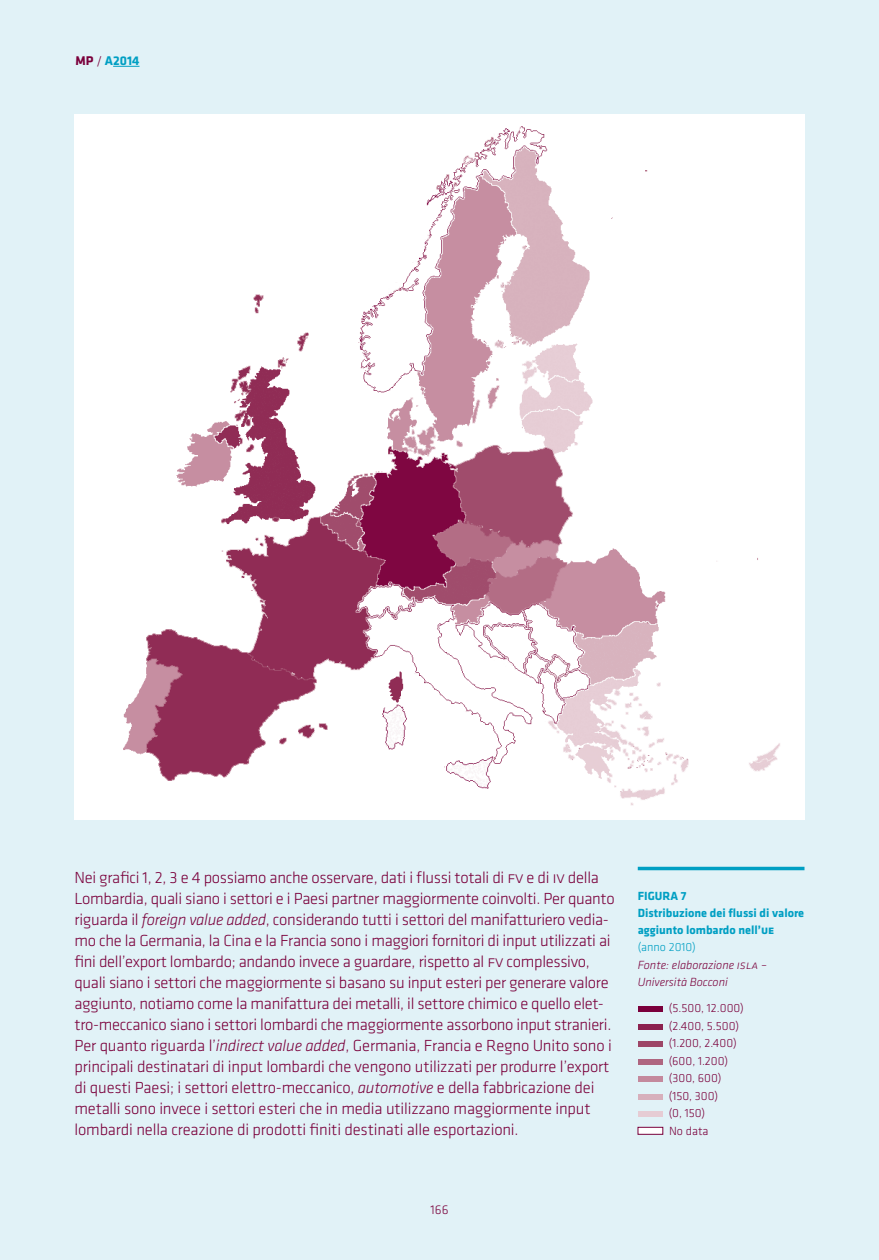
<style>
.page{position:relative;width:879px;height:1260px;background:#fff}
.page>*{position:absolute;margin:0;border:0;box-sizing:border-box;transform-origin:0 0}
.t1{font:300 16.62px/21px "Klavika";letter-spacing:-.02em;color:#7a003b}
.t2{font:700 13.12px "Klavika";color:#009fc3}
.t3{font:300 13.12px "Klavika";color:#7a003b}
.t4{font:300 12.25px/17.5px "Klavika";color:#7a003b}
.t5{font:700 12.25px/17.2px "Klavika";color:#009fc3}
.t6{font:italic 300 12.25px/17.2px "Klavika";color:#7a003b}
.t7{font:300 12.25px "Klavika";color:#009fc3}
.s1{color:#7a003b}
.s2{font-weight:300;color:#7a003b}
.s3{font-style:italic}
</style>
<div class="page">
<div style="left:0;top:0;width:878px;height:1260px;background:#e1f2f7"></div>
<img style="left:74px;top:114px;width:730px;height:705px">
<hr style="left:637px;top:867px;width:167px;height:3px;background:#009fc3">
<div style="left:637px;top:1007px;width:25px;height:5px;background:#7a003b"></div>
<div style="left:637px;top:1024px;width:25px;height:6px;background:#8b224f"></div>
<div style="left:637px;top:1042px;width:25px;height:5px;background:#9d4667"></div>
<div style="left:637px;top:1059px;width:25px;height:6px;background:#af6680"></div>
<div style="left:637px;top:1077px;width:25px;height:5px;background:#c4899d"></div>
<div style="left:637px;top:1094px;width:25px;height:6px;background:#d7b0bc"></div>
<div style="left:637px;top:1112px;width:25px;height:5px;background:#e6ccd4"></div>
<div style="left:637px;top:1127px;width:25px;height:7px;background:#fff"></div>
<div style="left:637px;top:1127px;width:25px;height:8px;border:1px solid #7a003b"></div>
<svg style="left:113px;top:66px;width:26px;height:1px"></svg>
<p class="t2" style="left:76px;top:55px;width:65px"><span class="s1">MP</span> <span class="s2">/</span> A2014</p>
<p class="t1" style="left:74px;top:869px;width:541px">Nei grafici 1, 2, 3 e 4 possiamo anche osservare, dati i flussi totali di fv e di iv della Lombardia, quali siano i settori e i Paesi partner maggiormente coinvolti. Per quanto riguarda il <span class="s3">foreign value added</span>, considerando tutti i settori del manifatturiero vedia&shy;mo che la Germania, la Cina e la Francia sono i maggiori fornitori di input utilizzati ai fini dell’export lombardo; andando invece a guardare, rispetto al fv complessivo, quali siano i settori che maggiormente si basano su input esteri per generare valore aggiunto, notiamo come la manifattura dei metalli, il settore chimico e quello elet&shy;tro-meccanico siano i settori lombardi che maggiormente assorbono input stranieri.<br>Per quanto riguarda l’<span class="s3">indirect value added</span>, Germania, Francia e Regno Unito sono i principali destinatari di input lombardi che vengono utilizzati per produrre l’export di questi Paesi; i settori elettro-meccanico, <span class="s3">automotive</span> e della fabbricazione dei metalli sono invece i settori esteri che in media utilizzano maggiormente input lombardi nella creazione di prodotti finiti destinati alle esportazioni.</p>
<p class="t5" style="left:637px;top:889px;width:168px">FIGURA 7<br>Distribuzione dei flussi di valore aggiunto lombardo nell’ue</p>
<p class="t7" style="left:637px;top:943px;width:60px">(anno 2010)</p>
<p class="t6" style="left:637px;top:957px;width:131px">Fonte: elaborazione isla –<br>Università Bocconi</p>
<p class="t4" style="left:668px;top:1000px;width:77px">(5.500, 12.000) (2.400, 5.500) (1.200, 2.400) (600, 1.200) (300, 600) (150, 300)<br>(0, 150)<br>No data</p>
<p class="t3" style="left:430px;top:1204px;width:19px">166</p>
</div>
